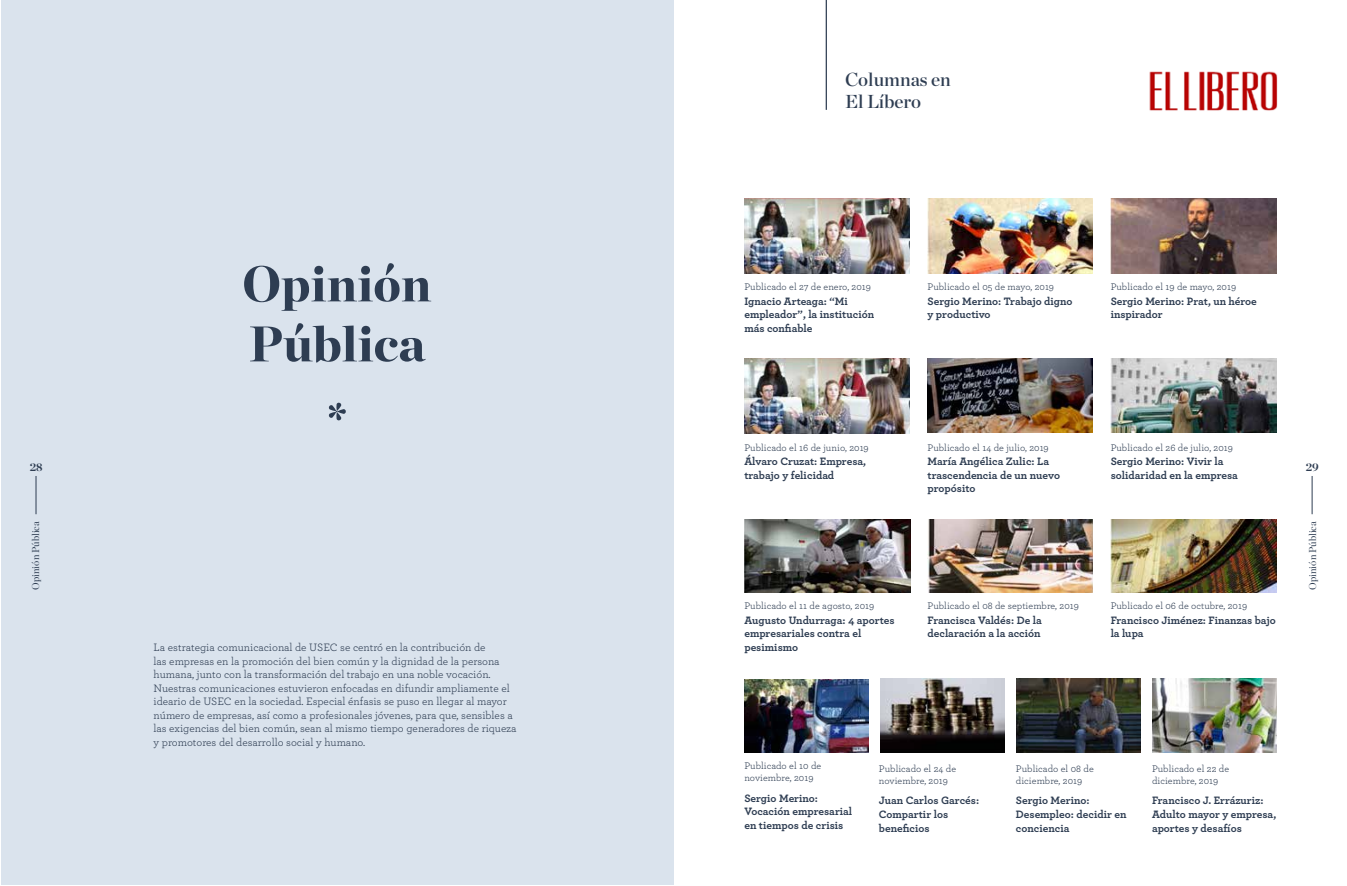
<style>
.page{position:relative;width:1347px;height:886px;background:#fff}
.page>*{position:absolute;margin:0;border:0;box-sizing:border-box;transform-origin:0 0}
.t1{font:900 50px/60px "Chronicle Display";color:#2e3d52}
.t2{font:18.75px/22.5px "Chronicle Display Semi";color:#2e3d52}
.t3{font:700 11.25px/13.5px "Archer";color:#2e3d52}
.t4{font:11.25px/13.5px "Archer";color:#2e3d52}
.t5{font:700 11.25px "Chronicle Display";color:#2e3d52}
.t6{font:10px/12px "Archer";letter-spacing:.005em;color:#2e3d52}
.t7{font:10px "Chronicle Display";color:#2e3d52}
</style>
<div class="page">
<div style="left:1px;top:1px;width:672px;height:884px;background:#dae3ed"></div>
<hr style="left:36px;top:476px;width:1px;height:38px;background:#2e3d52">
<hr style="left:1311px;top:476px;width:1px;height:38px;background:#2e3d52">
<img style="left:744px;top:519px;width:167px;height:73px">
<img style="left:1152px;top:679px;width:124px;height:73px">
<img style="left:927px;top:358px;width:166px;height:75px">
<img style="left:1016px;top:679px;width:124px;height:73px">
<img style="left:1110px;top:198px;width:166px;height:75px">
<img style="left:1110px;top:519px;width:166px;height:73px">
<img style="left:744px;top:198px;width:165px;height:75px">
<img style="left:744px;top:358px;width:165px;height:75px">
<img style="left:880px;top:679px;width:124px;height:73px">
<img style="left:927px;top:198px;width:166px;height:75px">
<img style="left:1110px;top:358px;width:166px;height:75px">
<img style="left:744px;top:680px;width:124px;height:72px">
<hr style="left:825px;top:0;width:2px;height:110px;background:#2e3d52">
<img style="left:1149px;top:71px;width:129px;height:40px">
<img style="left:927px;top:519px;width:166px;height:73px">
<h1 class="t1" style="left:242px;top:250px;width:191px">Opinión<br>Pública</h1>
<h1 class="t1" style="left:326px;top:388px;width:23px">*</h1>
<h2 class="t2" style="left:845px;top:67px;width:107px">Columnas en<br>El Líbero</h2>
<p class="t6" style="left:744px;top:280px;width:128px">Publicado el 27 de enero, 2019</p>
<p class="t3" style="left:744px;top:293px;width:131px">Ignacio Arteaga: “Mi empleador”, la institución más confiable</p>
<p class="t6" style="left:927px;top:280px;width:128px">Publicado el 05 de mayo, 2019</p>
<p class="t3" style="left:927px;top:293px;width:147px">Sergio Merino: Trabajo digno y productivo</p>
<p class="t6" style="left:1110px;top:280px;width:127px">Publicado el 19 de mayo, 2019</p>
<p class="t3" style="left:1110px;top:293px;width:148px">Sergio Merino: Prat, un héroe inspirador</p>
<p class="t6" style="left:744px;top:441px;width:126px">Publicado el 16 de junio, 2019</p>
<p class="t6" style="left:927px;top:441px;width:123px">Publicado el 14 de julio, 2019</p>
<p class="t6" style="left:1110px;top:441px;width:124px">Publicado el 26 de julio, 2019</p>
<p class="t3" style="left:744px;top:454px;width:123px">Álvaro Cruzat: Empresa, trabajo y felicidad</p>
<p class="t3" style="left:927px;top:454px;width:134px">María Angélica Zulic: La trascendencia de un nuevo propósito</p>
<p class="t3" style="left:1110px;top:454px;width:129px">Sergio Merino: Vivir la solidaridad en la empresa</p>
<p class="t5" style="left:30px;top:458px;width:14px">28</p>
<p class="t5" style="left:1305px;top:458px;width:15px">29</p>
<p class="t7" style="left:28px;top:590px;width:70px;rotate:-90deg">Opinión Pública</p>
<p class="t7" style="left:1304px;top:590px;width:70px;rotate:-90deg">Opinión Pública</p>
<p class="t4" style="left:154px;top:640px;width:364px">La estrategia comunicacional de USEC se centró en la contribución de<br>las empresas en la promoción del bien común y la dignidad de la persona humana, junto con la transformación del trabajo en una noble vocación.<br>Nuestras comunicaciones estuvieron enfocadas en difundir ampliamente el ideario de USEC en la sociedad. Especial énfasis se puso en llegar al mayor número de empresas, así como a profesionales jóvenes, para que, sensibles a las exigencias del bien común, sean al mismo tiempo generadores de riqueza y promotores del desarrollo social y humano.</p>
<p class="t6" style="left:744px;top:600px;width:131px">Publicado el 11 de agosto, 2019</p>
<p class="t3" style="left:744px;top:612px;width:152px">Augusto Undurraga: 4 aportes empresariales contra el pesimismo</p>
<p class="t6" style="left:927px;top:600px;width:153px">Publicado el 08 de septiembre, 2019</p>
<p class="t6" style="left:1110px;top:600px;width:138px">Publicado el 06 de octubre, 2019</p>
<p class="t3" style="left:927px;top:612px;width:116px">Francisca Valdés: De la declaración a la acción</p>
<p class="t3" style="left:1110px;top:612px;width:167px">Francisco Jiménez: Finanzas bajo la lupa</p>
<p class="t6" style="left:744px;top:759px;width:78px">Publicado el 10 de noviembre, 2019</p>
<p class="t6" style="left:879px;top:762px;width:79px">Publicado el 24 de noviembre, 2019</p>
<p class="t6" style="left:1016px;top:762px;width:79px">Publicado el 08 de diciembre, 2019</p>
<p class="t6" style="left:1152px;top:762px;width:79px">Publicado el 22 de diciembre, 2019</p>
<p class="t3" style="left:744px;top:790px;width:109px">Sergio Merino:<br>Vocación empresarial en tiempos de crisis</p>
<p class="t3" style="left:879px;top:793px;width:102px">Juan Carlos Garcés:<br>Compartir los beneficios</p>
<p class="t3" style="left:1016px;top:793px;width:112px">Sergio Merino:<br>Desempleo: decidir en conciencia</p>
<p class="t3" style="left:1152px;top:793px;width:126px">Francisco J. Errázuriz:<br>Adulto mayor y empresa, aportes y desafíos</p>
</div>
